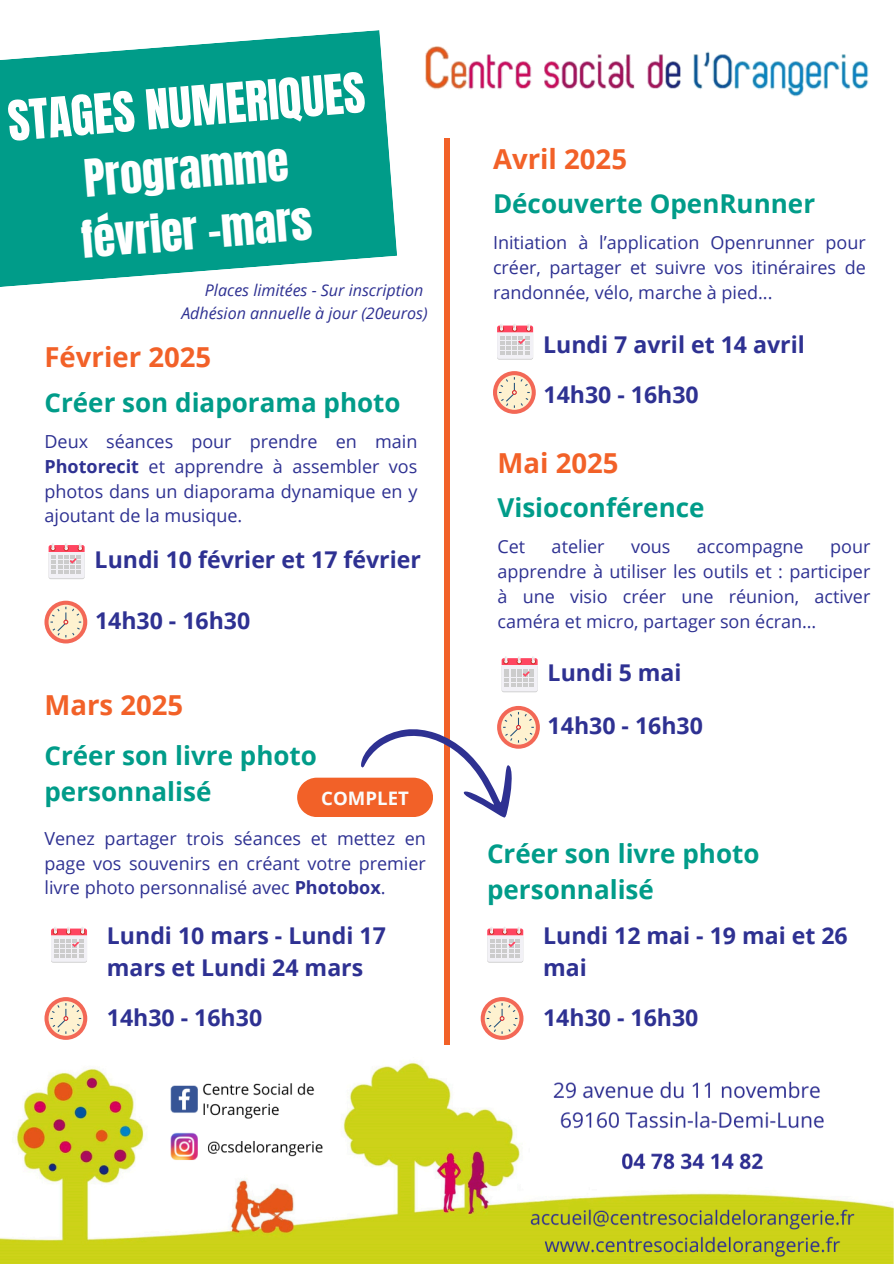
<style>
.page{position:relative;width:894px;height:1264px;background:#fff}
.page>*{position:absolute;margin:0;border:0;box-sizing:border-box;transform-origin:0 0}
.t1{font:46.95px "Anton";color:#fff}
.t2{font:43.95px/60.8px "Anton";color:#fff}
.t3{font:700 27.6px "Open Sans";color:#f26128}
.t4{font:700 25.95px/36px "Open Sans";color:#009c89}
.t5{font:700 23.1px/31.5px "Open Sans";color:#2e3192}
.t6{font:700 18.6px "Open Sans";color:#fafbfb}
.t7{font:18px/24.8px "Open Sans";color:#2e3192;text-align:justify}
.t8{font:italic 16.05px "Open Sans";color:#2e3192}
.s1{font-weight:700}
</style>
<div class="page">
<img style="left:425px;top:46px;width:443px;height:51px">
<img style="left:0;top:1023px;width:893px;height:240px">
<svg style="left:0;top:30px;width:388px;height:257px;background:#1ca796"></svg>
<svg style="left:49px;top:543px;width:36px;height:36px"></svg>
<svg style="left:44px;top:600px;width:43px;height:43px"></svg>
<svg style="left:49px;top:604px;width:34px;height:35px"></svg>
<svg style="left:50px;top:606px;width:31px;height:31px"></svg>
<svg style="left:51px;top:927px;width:36px;height:35px"></svg>
<svg style="left:44px;top:997px;width:43px;height:42px"></svg>
<svg style="left:49px;top:1001px;width:34px;height:34px"></svg>
<svg style="left:50px;top:1003px;width:31px;height:30px"></svg>
<div style="left:497px;top:706px;width:42px;height:42px;background:#f36856;border-radius:50%"></div>
<svg style="left:297px;top:139px;width:240px;height:905px"></svg>
<h2 class="t1" style="left:5px;top:89px;width:359px;rotate:-5deg">STAGES NUMERIQUES</h2>
<h2 class="t2" style="left:73px;top:150px;width:233px;rotate:-5deg">Programme février -mars</h2>
<h2 class="t8" style="left:205px;top:279px;width:220px">Places limitées - Sur inscription</h2>
<h5 class="t8" style="left:181px;top:301px;width:248px">Adhésion annuelle à jour (20euros)</h5>
<p class="t3" style="left:44px;top:338px;width:168px">Février 2025</p>
<h5 class="t4" style="left:44px;top:384px;width:357px">Créer son diaporama photo</h5>
<h3 class="t7" style="left:44px;top:429px;width:374px">Deux séances pour prendre en main <span class="s1">Photorecit</span> et apprendre à assembler vos photos dans un diaporama dynamique en y ajoutant de la musique.</h3>
<p class="t5" style="left:95px;top:543px;width:328px">Lundi 10 février et 17 février</p>
<h1 class="t5" style="left:95px;top:604px;width:157px">14h30 - 16h30</h1>
<h3 class="t3" style="left:44px;top:685px;width:140px">Mars 2025</h3>
<h2 class="t4" style="left:44px;top:737px;width:274px">Créer son livre photo personnalisé</h2>
<p class="t6" style="left:321px;top:784px;width:89px">COMPLET</p>
<h2 class="t7" style="left:44px;top:825px;width:383px">Venez partager trois séances et mettez en page vos souvenirs en créant votre premier livre photo personnalisé avec <span class="s1">Photobox</span>.</h2>
<p class="t5" style="left:107px;top:919px;width:280px">Lundi 10 mars - Lundi 17 mars et Lundi 24 mars</p>
<h2 class="t5" style="left:107px;top:1001px;width:157px">14h30 - 16h30</h2>
<p class="t3" style="left:493px;top:139px;width:135px">Avril 2025</p>
<h3 class="t4" style="left:493px;top:185px;width:323px">Découverte OpenRunner</h3>
<p class="t7" style="left:493px;top:230px;width:374px">Initiation à l’application Openrunner pour créer, partager et suivre vos itinéraires de randonnée, vélo, marche à pied...</p>
<p class="t5" style="left:543px;top:328px;width:263px">Lundi 7 avril et 14 avril</p>
<h3 class="t5" style="left:543px;top:378px;width:157px">14h30 - 16h30</h3>
<h3 class="t3" style="left:497px;top:443px;width:122px">Mai 2025</h3>
<p class="t4" style="left:497px;top:489px;width:208px">Visioconférence</p>
<h2 class="t7" style="left:497px;top:534px;width:29px">Cet</h2>
<h2 class="t7" style="left:551px;top:534px;width:54px">atelier</h2>
<h2 class="t7" style="left:631px;top:534px;width:41px">vous</h2>
<h2 class="t7" style="left:696px;top:534px;width:108px">accompagne</h2>
<h2 class="t7" style="left:497px;top:534px;width:374px;text-indent:332px">pour apprendre à utiliser les outils et : participer à une visio créer une réunion, activer caméra et micro, partager son écran…</h2>
<h2 class="t5" style="left:547px;top:656px;width:135px">Lundi 5 mai</h2>
<p class="t5" style="left:547px;top:709px;width:157px">14h30 - 16h30</p>
<p class="t4" style="left:487px;top:834px;width:274px">Créer son livre photo personnalisé</p>
<h5 class="t5" style="left:543px;top:919px;width:306px">Lundi 12 mai - 19 mai et 26 mai</h5>
<p class="t5" style="left:543px;top:1001px;width:157px">14h30 - 16h30</p>
</div>
